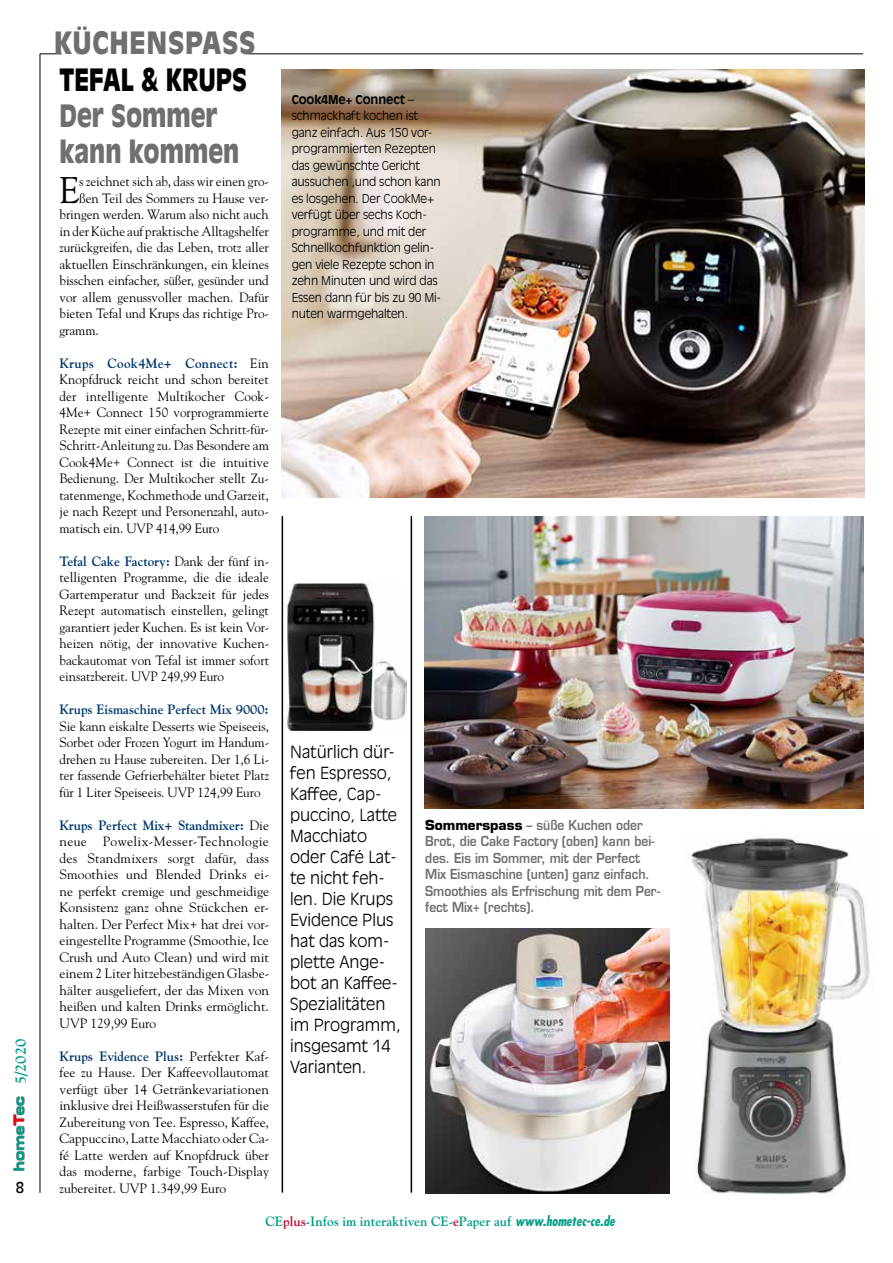
<style>
.page{position:relative;width:893px;height:1263px;background:#fff}
.page>*{position:absolute;margin:0;border:0;box-sizing:border-box;transform-origin:0 0}
.t1{font:36.9px "Goudy";color:#000}
.t2{font:900 30.3px/36px "Antique Olive";color:#706f6f;scale:.8 1}
.t3{font:900 30.3px "Antique Olive";letter-spacing:.025em;color:#706f6f;scale:.88 1}
.t4{font:900 30.3px "Antique Olive";color:#000;scale:.8 1}
.t5{font:300 16.5px/21px "Antique Olive";color:#000}
.t6{font:700 15px "Goudy";color:#009c86}
.t7{font:15px "Antique Olive";color:#000}
.t8{font:13.5px/16.5px "Goudy";letter-spacing:-.005em;color:#000;text-align:justify}
.t9{font:600 13.5px/16.5px "Eurostile";color:#706f6f;scale:.89 1}
.t10{font:700 13.5px "Goudy";color:#009c86}
.t11{font:700 13.5px "Goudy";letter-spacing:-.005em;color:#00376a}
.t12{font:300 12px/16.5px "Antique Olive";letter-spacing:-.01em;color:#000}
.s1{font-weight:700;color:#00376a}
.s2{font-weight:700}
.s3{font-weight:700;color:#000}
.s4{color:#c20831}
.s5{font-family:"Futura";font-style:italic;font-stretch:condensed}
</style>
<div class="page">
<hr style="left:40px;top:54px;width:1px;height:1139px;background:#000">
<svg style="left:40px;top:54px;width:22px;height:1px"></svg>
<hr style="left:248px;top:54px;width:615px;height:1px;background:#000">
<hr style="left:282px;top:516px;width:1px;height:677px;background:#000">
<hr style="left:411px;top:516px;width:1px;height:677px;background:#000">
<svg style="left:14px;top:1096px;width:11px;height:74px"></svg>
<img style="left:282px;top:69px;width:583px;height:429px">
<img style="left:425px;top:516px;width:438px;height:292px">
<img style="left:425px;top:929px;width:245px;height:265px">
<img style="left:691px;top:838px;width:179px;height:356px">
<img style="left:287px;top:582px;width:119px;height:149px">
<p class="t6" style="left:11px;top:1084px;width:47px;rotate:-90deg">5/2020</p>
<p class="t7" style="left:16px;top:1178px;width:10px">8</p>
<h2 class="t3" style="left:54px;top:25px;width:230px">KÜCHENSPASS</h2>
<h2 class="t4" style="left:60px;top:62px;width:236px">TEFAL &amp; KRUPS</h2>
<h2 class="t2" style="left:60px;top:97px;width:226px">Der Sommer kann kommen</h2>
<h1 class="t1" style="left:60px;top:167px;width:21px">E</h1>
<p class="t8" style="left:79px;top:173px;width:191px">s zeichnet sich ab, dass wir einen gro-</p>
<p class="t8" style="left:79px;top:189px;width:191px">ßen Teil des Sommers zu Hause ver-</p>
<p class="t8" style="left:60px;top:206px;width:211px">bringen werden. Warum also nicht auch</p>
<p class="t8" style="left:60px;top:222px;width:211px">in der Küche auf praktische Alltagshelfer</p>
<p class="t8" style="left:60px;top:239px;width:211px">zurückgreifen, die das Leben, trotz aller</p>
<p class="t8" style="left:60px;top:255px;width:211px">aktuellen Einschränkungen, ein kleines</p>
<p class="t8" style="left:60px;top:272px;width:211px">bisschen einfacher, süßer, gesünder und</p>
<p class="t8" style="left:60px;top:288px;width:211px">vor allem genussvoller machen. Dafür</p>
<p class="t8" style="left:60px;top:305px;width:211px">bieten Tefal und Krups das richtige Pro-</p>
<p class="t8" style="left:60px;top:321px;width:41px">gramm.</p>
<p class="t8" style="left:60px;top:354px;width:211px"><span class="s1">Krups Cook4Me+ Connect:</span> Ein Knopfdruck reicht und schon bereitet der intelligente Multikocher Cook-4Me+ Connect 150 vorprogrammierte Rezepte mit einer einfachen Schritt-für-Schritt-Anleitung zu. Das Besondere am Cook4Me+ Connect ist die intuitive Bedienung. Der Multikocher stellt Zu&shy;tatenmenge, Kochmethode und Garzeit, je nach Rezept und Personenzahl, auto&shy;matisch ein. UVP 414,99 Euro</p>
<p class="t8" style="left:60px;top:552px;width:211px"><span class="s1">Tefal Cake Factory:</span> Dank der fünf in&shy;telligenten Programme, die die ideale Gartemperatur und Backzeit für jedes Rezept automatisch einstellen, gelingt garantiert jeder Kuchen. Es ist kein Vor&shy;heizen nötig, der innovative Kuchen&shy;backautomat von Tefal ist immer sofort einsatzbereit. UVP 249,99 Euro</p>
<p class="t11" style="left:60px;top:701px;width:211px">Krups Eismaschine Perfect Mix 9000:</p>
<p class="t8" style="left:60px;top:717px;width:211px">Sie kann eiskalte Desserts wie Speiseeis, Sorbet oder Frozen Yogurt im Handum&shy;drehen zu Hause zubereiten. Der 1,6 Li&shy;ter fassende Gefrierbehälter bietet Platz für 1 Liter Speiseeis. UVP 124,99 Euro</p>
<p class="t8" style="left:60px;top:816px;width:211px"><span class="s1">Krups Perfect Mix+ Standmixer:</span> Die neue Powelix-Messer-Technologie des Standmixers sorgt dafür, dass Smoothies und Blended Drinks ei&shy;ne perfekt cremige und geschmeidige Konsistenz ganz ohne Stückchen er&shy;halten. Der Perfect Mix+ hat drei vor&shy;eingestellte Programme (Smoothie, Ice Crush und Auto Clean) und wird mit einem 2 Liter hitzebeständigen Glasbe&shy;hälter ausgeliefert, der das Mixen von heißen und kalten Drinks ermöglicht.<br>UVP 129,99 Euro</p>
<p class="t8" style="left:60px;top:1047px;width:211px"><span class="s1">Krups Evidence Plus:</span> Perfekter Kaf&shy;fee zu Hause. Der Kaffeevollautomat verfügt über 14 Getränkevariationen inklusive drei Heißwasserstufen für die Zubereitung von Tee. Espresso, Kaffee, Cappuccino, Latte Macchiato oder Ca&shy;fé Latte werden auf Knopfdruck über das moderne, farbige Touch-Display zubereitet. UVP 1.349,99 Euro</p>
<p class="t12" style="left:292px;top:90px;width:151px"><span class="s2">Cook4Me+ Connect</span> – schmackhaft kochen ist ganz einfach. Aus 150 vor&shy;programmierten Rezepten das gewünschte Gericht aussuchen ,und schon kann es losgehen. Der CookMe+ verfügt über sechs Koch&shy;programme, und mit der<br>Schnellkochfunktion gelin&shy;gen viele Rezepte schon in zehn Minuten und wird das<br>Essen dann für bis zu 90 Mi&shy;nuten warmgehalten.</p>
<p class="t5" style="left:290px;top:740px;width:112px">Natürlich dür&shy;fen Espresso,<br>Kaffee, Cap&shy;puccino, Latte<br>Macchiato oder Café Lat&shy;te nicht feh&shy;len. Die Krups<br>Evidence Plus hat das kom&shy;plette Ange&shy;bot an Kaffee-<br>Spezialitäten im Programm, insgesamt 14<br>Varianten.</p>
<p class="t9" style="left:425px;top:816px;width:266px"><span class="s3">Sommerspass</span> – süße Kuchen oder Brot, die Cake Factory (oben) kann bei&shy;des. Eis im Sommer, mit der Perfect Mix Eismaschine (unten) ganz einfach.<br>Smoothies als Erfrischung mit dem Per&shy;fect Mix+ (rechts).</p>
<p class="t10" style="left:265px;top:1212px;width:351px">CE<span class="s4">plus</span>-Infos im interaktiven CE-<span class="s4">e</span>Paper auf <span class="s5">www.hometec-ce.de</span></p>
</div>
